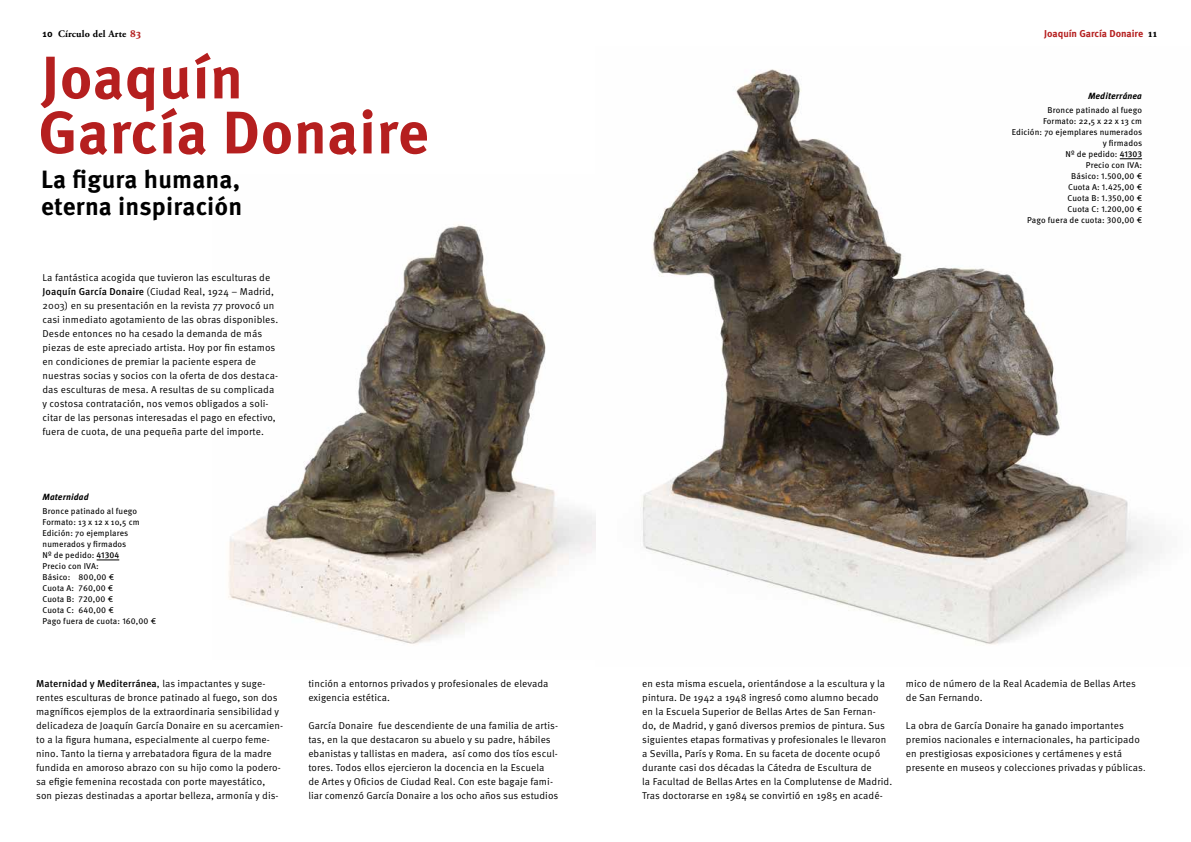
<style>
.page{position:relative;width:1191px;height:842px;background:#fff}
.page>*{position:absolute;margin:0;border:0;box-sizing:border-box;transform-origin:0 0}
.t1{font:700 60px/55px "Meta Pro";letter-spacing:.01em;color:#b51f1f}
.t2{font:700 25px/27px "Meta Pro";letter-spacing:.01em;color:#000}
.t3{font:10px/14px "Meta Pro";letter-spacing:.01em;color:#000}
.t4{font:700 10px "Meta Pro";color:#b51f1f}
.t5{font:700 10px "Adobe Garamond Pro";letter-spacing:.02em;color:#000}
.t6{font:italic 700 9px "Meta Pro";letter-spacing:.015em;color:#000}
.t7{font:8.5px/11px "Meta Pro";letter-spacing:.015em;color:#000;text-align:right}
.s1{font-family:"Meta Pro"}
.s2{font-family:"Meta Serif Sc";color:#b51f1f}
.s3{font-family:"Meta Serif Sc";color:#000}
.s4{font-weight:500}
.s5{font-family:"Calibri"}
</style>
<div class="page">
<img style="left:595px;top:69px;width:567px;height:576px">
<svg style="left:1119px;top:159px;width:23px;height:1px"></svg>
<img style="left:228px;top:224px;width:367px;height:420px">
<svg style="left:97px;top:560px;width:22px;height:1px"></svg>
<p class="t5" style="left:43px;top:28px;width:100px"><span class="s1">10</span> Círculo del Arte <span class="s2">83</span></p>
<p class="t4" style="left:1044px;top:27px;width:114px">Joaquín García Donaire <span class="s3">11</span></p>
<h1 class="t1" style="left:38px;top:52px;width:392px">Joaquín<br>García Donaire</h1>
<h2 class="t2" style="left:41px;top:166px;width:203px">La figura humana, eterna inspiración</h2>
<p class="t3" style="left:43px;top:271px;width:237px">La fantástica acogida que tuvieron las esculturas de <span class="s4">Joaquín García Donaire</span> (Ciudad Real, 1924 – Madrid, 2003) en su presentación en la revista 77 provocó un casi inmediato agotamiento de las obras disponibles.<br>Desde entonces no ha cesado la demanda de más piezas de este apreciado artista. Hoy por fin estamos en condiciones de premiar la paciente espera de nuestras socias y socios con la oferta de dos destaca&shy;das esculturas de mesa. A resultas de su complicada y costosa contratación, nos vemos obligados a soli&shy;citar de las personas interesadas el pago en efectivo, fuera de cuota, de una pequeña parte del importe.</p>
<p class="t6" style="left:43px;top:491px;width:48px">Maternidad</p>
<p class="t7" style="left:43px;top:506px;width:115px;text-align:left">Bronce patinado al fuego<br>Formato: 13 x 12 x 10,5 cm<br>Edición: 70 ejemplares numerados y firmados<br>Nº de pedido: <span class="s4">41304<br></span>Precio con IVA:<br>Básico: 800,00 €<br>Cuota A: 760,00 €<br>Cuota B: 720,00 €<br>Cuota C: 640,00 €<br>Pago fuera de cuota: 160,00 €</p>
<p class="t3" style="left:36px;top:677px;width:249px"><span class="s4">Maternidad y Mediterránea</span>, las impactantes y suge&shy;rentes esculturas de bronce patinado al fuego, son dos magníficos ejemplos de la extraordinaria sensibilidad y delicadeza de Joaquín García Donaire en su acercamien&shy;to a la figura humana, especialmente al cuerpo feme&shy;nino. Tanto la tierna y arrebatadora figura de la madre fundida en amoroso abrazo con su hijo como la podero&shy;sa efigie femenina recostada con porte mayestático, son piezas destinadas a aportar belleza, armonía y dis-</p>
<p class="t3" style="left:308px;top:677px;width:242px">tinción a entornos privados y profesionales de elevada exigencia estética.</p>
<p class="t3" style="left:308px;top:719px;width:251px">García Donaire fue descendiente de una familia de artis&shy;tas, en la que destacaron su abuelo y su padre, hábiles ebanistas y tallistas en madera, así como dos tíos escul&shy;tores. Todos ellos ejercieron la docencia en la Escuela<br>de Artes y Oficios de Ciudad Real. Con este bagaje fami&shy;liar comenzó García Donaire a los ocho años sus estudios</p>
<p class="t6" style="left:1088px;top:90px;width:55px">Mediterránea</p>
<p class="t7" style="left:1011px;top:105px;width:132px">Bronce patinado al fuego<br>Formato: 22,5 x 22 x 13 cm<br>Edición: 70 ejemplares numerados y firmados<br>Nº de pedido: <span class="s4">41303<br></span>Precio con IVA:<br>Básico: 1.500,00 €<br>Cuota A: 1.425,00 €<br>Cuota B: 1.350,00 €<br>Cuota C: 1.200,00 €<br>Pago fuera de cuota: 300,00 €</p>
<p class="t3" style="left:642px;top:677px;width:251px">en esta misma escuela, orientándose a la escultura y la pintura. De 1942 a 1948 ingresó como alumno becado<br>en la Escuela Superior de Bellas Artes de San Fernan&shy;do, de Madrid, y ganó diversos premios de pintura. Sus siguientes etapas formativas y profesionales le llevaron a Sevilla, París y Roma. En su faceta de docente ocupó durante casi dos décadas la Cátedra de Escultura de<br>la Facultad de Bellas Artes en la Complutense de Madrid.<br>Tras doctorarse en 1984 se convirtió en 1985 en acadé-</p>
<p class="t3" style="left:906px;top:677px;width:231px">mico de número de la Real Academia de Bellas Artes de San Fernando.</p>
<p class="t3" style="left:906px;top:719px;width:241px">La obra de García Donaire ha ganado importantes premios nacionales e internacionales, ha participado en prestigiosas exposiciones y certámenes y está presente en museos y colecciones privadas y públicas<span class="s5">.</span></p>
</div>
